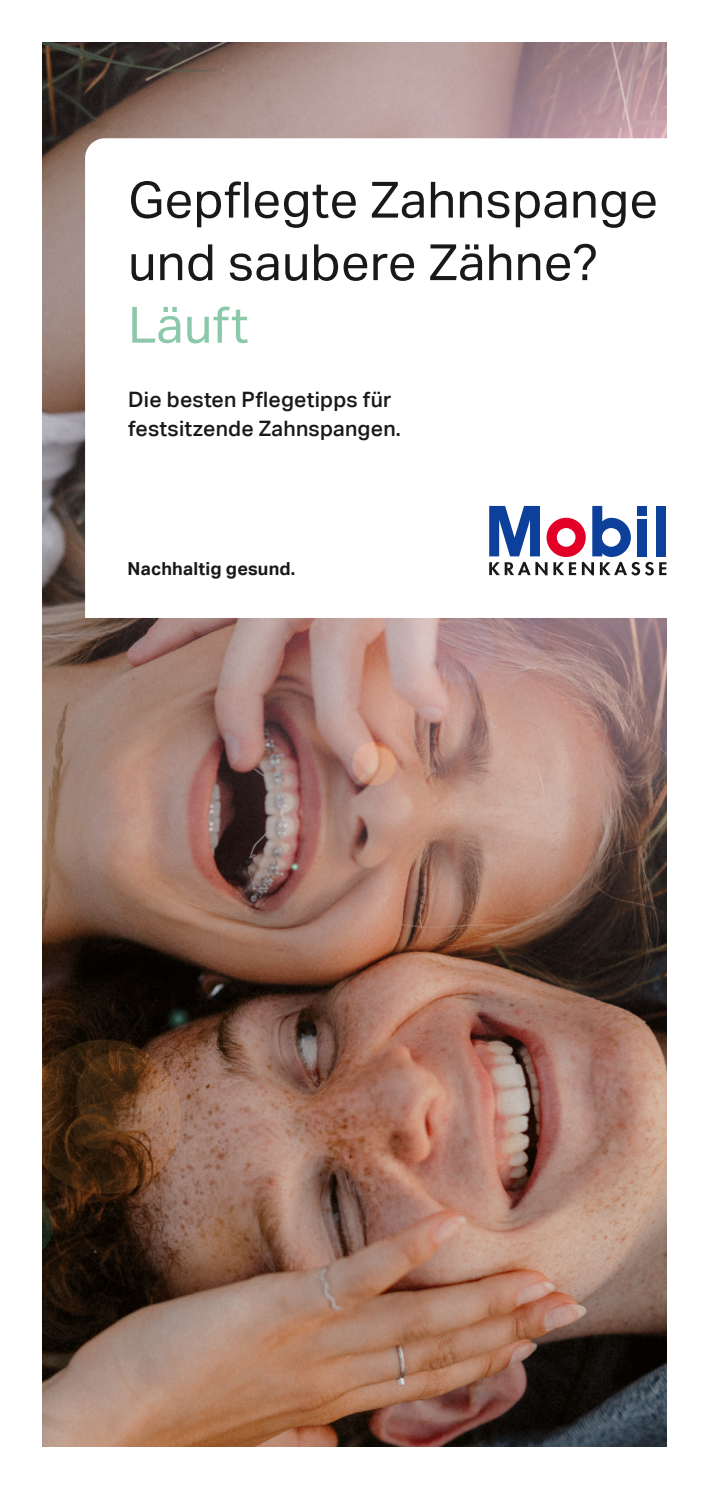
<style>
.page{position:relative;width:709px;height:1489px;background:#fff}
.page>*{position:absolute;margin:0;border:0;box-sizing:border-box;transform-origin:0 0}
.t1{font:50px/62.5px "Aktiv Grotesk";letter-spacing:.01em;color:#191919}
.t2{font:50px "Aktiv Grotesk";letter-spacing:.01em;color:#8cc8aa}
.t3{font:500 21.25px/29.8px "Aktiv Grotesk";letter-spacing:.01em;color:#191919}
.t4{font:700 18px "Aktiv Grotesk";letter-spacing:.01em;color:#191919}
</style>
<div class="page">
<img style="left:43px;top:43px;width:623px;height:1403px">
<svg style="left:85px;top:138px;width:582px;height:480px"></svg>
<svg style="left:489px;top:506px;width:177px;height:69px"></svg>
<h1 class="t1" style="left:128px;top:169px;width:531px">Gepflegte Zahnspange und saubere Zähne?</h1>
<h1 class="t2" style="left:128px;top:296px;width:121px">Läuft</h1>
<p class="t3" style="left:128px;top:384px;width:274px">Die besten Pflegetipps für festsitzende Zahnspangen.</p>
<p class="t4" style="left:128px;top:558px;width:169px">Nachhaltig gesund.</p>
</div>
